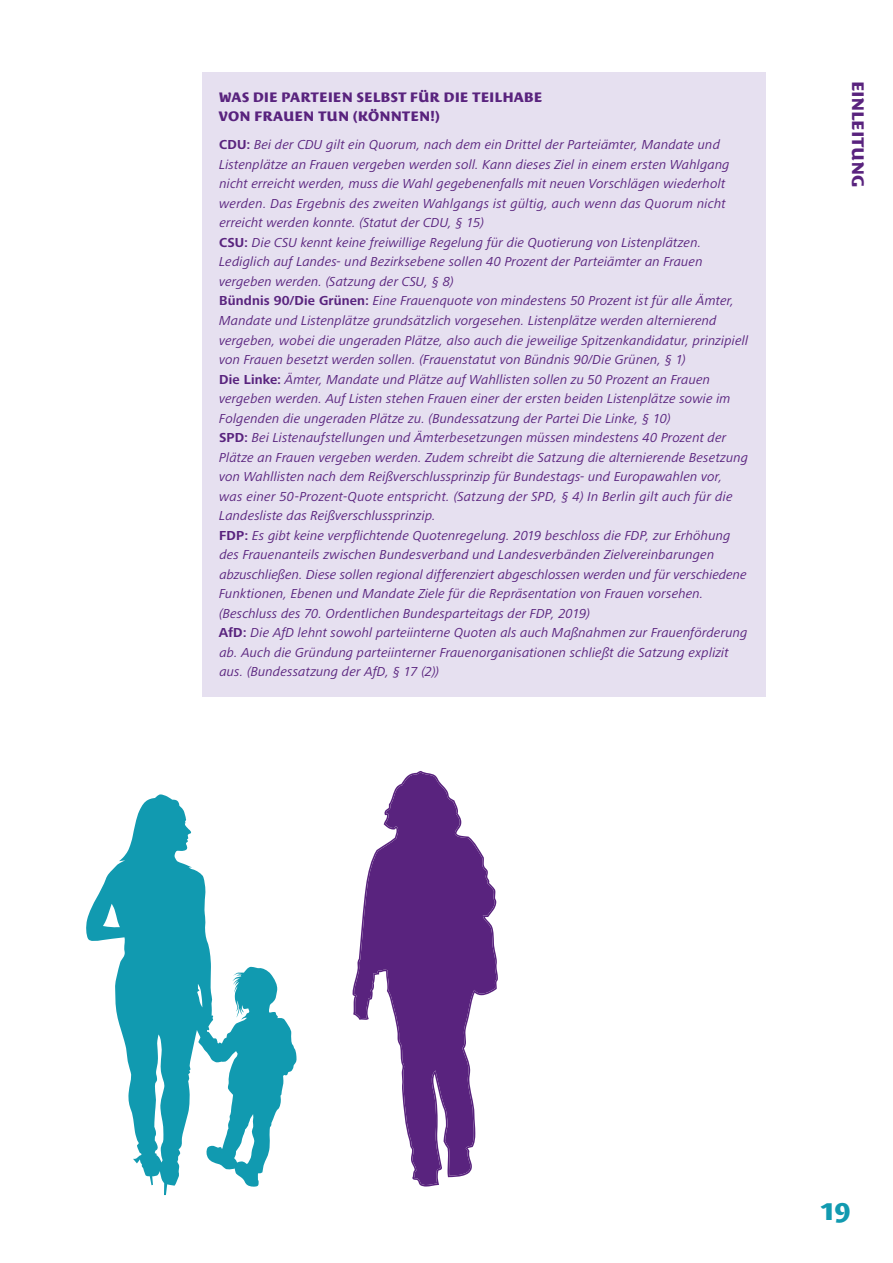
<style>
.page{position:relative;width:893px;height:1263px;background:#fff}
.page>*{position:absolute;margin:0;border:0;box-sizing:border-box;transform-origin:0 0}
.t1{font:800 27px "Costa Std";color:#119ab0}
.t2{font:800 16.5px "Costa Std";color:#59237e}
._02_Copy_Light__ohne{font:italic 13.5px/19.5px "Frutiger Next Pro";letter-spacing:.01em;color:#59237e}
.Head_2{font:800 13.5px/19.5px "Costa Std";letter-spacing:-.005em;color:#59237e}
.s1{font-weight:700;font-style:normal}
</style>
<div class="page">
<div style="left:202px;top:72px;width:563px;height:624px;background:#e6e0f0"></div>
<svg style="left:86px;top:794px;width:211px;height:401px"></svg>
<svg style="left:353px;top:771px;width:145px;height:415px;fill:#59237e"></svg>
<p class="Head_2" style="left:218px;top:87px;width:326px">WAS DIE PARTEIEN SELBST FÜR DIE TEILHABE<br>VON FRAUEN TUN (KÖNNTEN!)</p>
<p class="_02_Copy_Light__ohne" style="left:219px;top:135px;width:512px"><span class="s1">CDU:</span> Bei der CDU gilt ein Quorum, nach dem ein Drittel der Parteiämter, Mandate und Listenplätze an Frauen vergeben werden soll. Kann dieses Ziel in einem ersten Wahlgang nicht erreicht werden, muss die Wahl gegebenenfalls mit neuen Vorschlägen wiederholt werden. Das Ergebnis des zweiten Wahlgangs ist gültig, auch wenn das Quorum nicht erreicht werden konnte. (Statut der CDU, § 15)</p>
<p class="_02_Copy_Light__ohne" style="left:219px;top:233px;width:485px;text-align:justify"><span class="s1">CSU:</span> Die CSU kennt keine freiwillige Regelung für die Quotierung von Listenplätzen.<br>Lediglich auf Landes- und Bezirksebene sollen 40 Prozent der Parteiämter an Frauen vergeben werden. (Satzung der CSU, § 8)</p>
<p class="_02_Copy_Light__ohne" style="left:219px;top:291px;width:531px"><span class="s1">Bündnis 90/Die Grünen:</span> Eine Frauenquote von mindestens 50 Prozent ist für alle Ämter, Mandate und Listenplätze grundsätzlich vorgesehen. Listenplätze werden alternierend vergeben, wobei die ungeraden Plätze, also auch die jeweilige Spitzenkandidatur, prinzipiell von Frauen besetzt werden sollen. (Frauenstatut von Bündnis 90/Die Grünen, § 1)</p>
<p class="_02_Copy_Light__ohne" style="left:219px;top:369px;width:513px"><span class="s1">Die Linke:</span> Ämter, Mandate und Plätze auf Wahllisten sollen zu 50 Prozent an Frauen vergeben werden. Auf Listen stehen Frauen einer der ersten beiden Listenplätze sowie im<br>Folgenden die ungeraden Plätze zu. (Bundessatzung der Partei Die Linke, § 10)</p>
<p class="_02_Copy_Light__ohne" style="left:219px;top:428px;width:531px"><span class="s1">SPD:</span> Bei Listenaufstellungen und Ämterbesetzungen müssen mindestens 40 Prozent der Plätze an Frauen vergeben werden. Zudem schreibt die Satzung die alternierende Besetzung von Wahllisten nach dem Reißverschlussprinzip für Bundestags- und Europawahlen vor, was einer 50-Prozent-Quote entspricht. (Satzung der SPD, § 4) In Berlin gilt auch für die Landesliste das Reißverschlussprinzip.</p>
<p class="_02_Copy_Light__ohne" style="left:219px;top:525px;width:529px"><span class="s1">FDP:</span> Es gibt keine verpflichtende Quotenregelung. 2019 beschloss die FDP, zur Erhöhung des Frauenanteils zwischen Bundesverband und Landesverbänden Zielvereinbarungen abzuschließen. Diese sollen regional differenziert abgeschlossen werden und für verschiedene Funktionen, Ebenen und Mandate Ziele für die Repräsentation von Frauen vorsehen. (Beschluss des 70. Ordentlichen Bundesparteitags der FDP, 2019)</p>
<p class="_02_Copy_Light__ohne" style="left:219px;top:623px;width:530px"><span class="s1">AfD:</span> Die AfD lehnt sowohl parteiinterne Quoten als auch Maßnahmen zur Frauenförderung ab. Auch die Gründung parteiinterner Frauenorganisationen schließt die Satzung explizit aus. (Bundessatzung der AfD, § 17 (2))</p>
<p class="t2" style="left:867px;top:81px;width:106px;rotate:90deg">Einleitung</p>
<h1 class="t1" style="left:820px;top:1194px;width:32px">19</h1>
</div>
